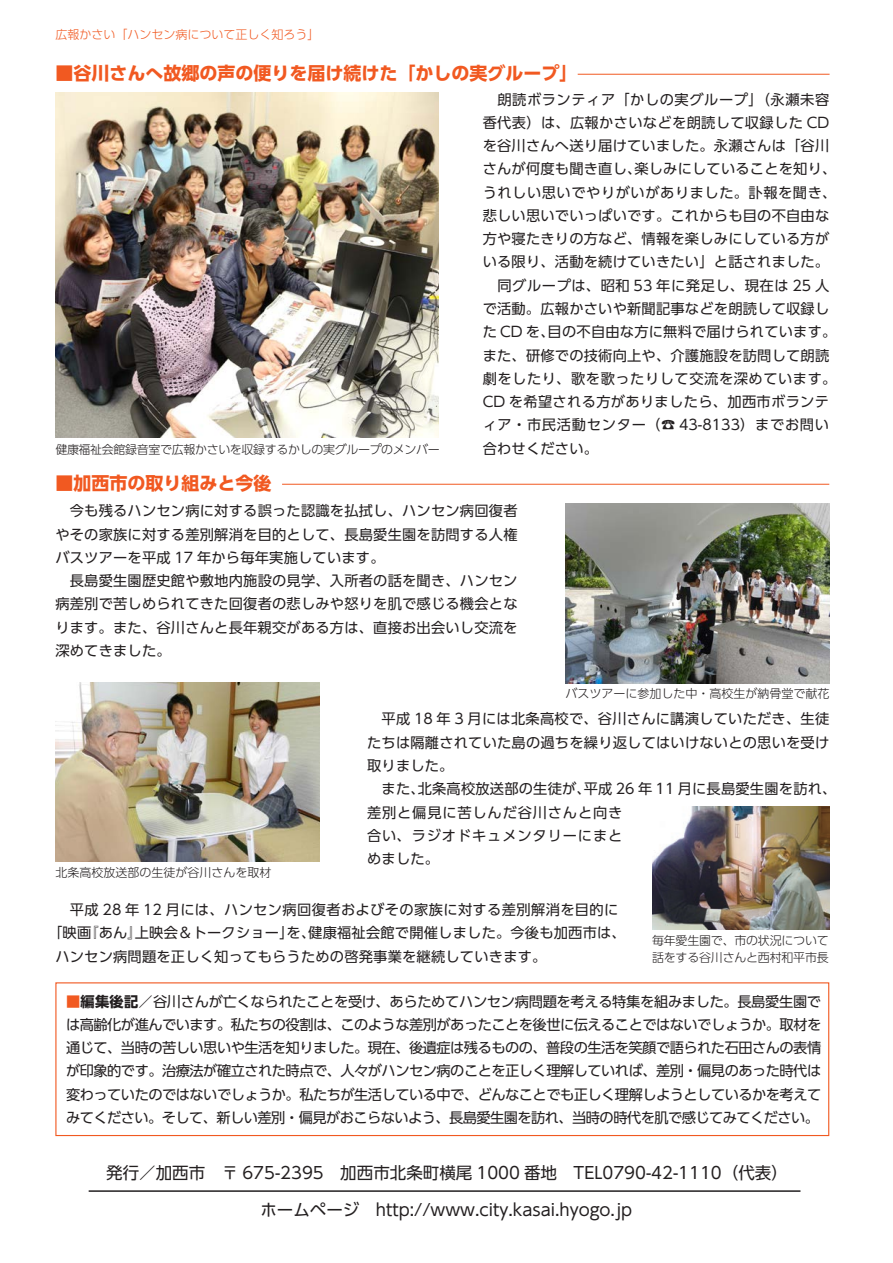
<style>
.page{position:relative;width:893px;height:1263px;background:#fff}
.page>*{position:absolute;margin:0;border:0;box-sizing:border-box;transform-origin:0 0}
.本文_新_10pt{font:700 18px "UD Shin Go Pro";color:#f15921}
.本文_新_10pt-2{font:16.5px "UD Shin Go Pro";color:#231f20}
.本文_新_10pt-3{font:14.25px/23.2px "UD Shin Go Pro";letter-spacing:.015em;color:#231f20;text-align:justify}
.本文_新_10pt-4{font:14.25px/23.2px "UD Shin Go Pro";letter-spacing:.055em;color:#231f20}
.t1{font:300 12px "UD Shin Go Pro";letter-spacing:-.02em;color:#231f20}
.t2{font:300 12px "UD Shin Go Pro";color:#231f20}
.本文_新_10pt-5{font:300 12px "UD Shin Go Pro";color:#f15921}
.s1{font-weight:700;color:#f15921}
.s2{font-weight:700}
</style>
<div class="page">
<hr style="left:89px;top:1190px;width:711px;height:2px;background:#231f20">
<hr style="left:282px;top:484px;width:547px;height:1px;background:#f15921">
<div style="left:55px;top:982px;width:774px;height:154px;border:1px solid #f15921"></div>
<hr style="left:578px;top:74px;width:252px;height:1px;background:#f15921">
<img style="left:55px;top:92px;width:384px;height:346px">
<img style="left:566px;top:504px;width:263px;height:179px">
<img style="left:55px;top:682px;width:264px;height:179px">
<img style="left:652px;top:807px;width:177px;height:123px">
<p class="本文_新_10pt-5" style="left:55px;top:24px;width:265px">広報かさい「ハンセン病について正しく知ろう」</p>
<p class="本文_新_10pt" style="left:55px;top:58px;width:524px">■谷川さんへ故郷の声の便りを届け続けた「かしの実グループ」</p>
<p class="本文_新_10pt-3" style="left:483px;top:87px;width:355px;text-align:left">　朗読ボランティア「かしの実グループ」（永瀬未容香代表）は、広報かさいなどを朗読して収録した CDを谷川さんへ送り届けていました。永瀬さんは「谷川さんが何度も聞き直し、楽しみにしていることを知り、うれしい思いでやりがいがありました。訃報を聞き、悲しい思いでいっぱいです。これからも目の不自由な方や寝たきりの方など、情報を楽しみにしている方がいる限り、活動を続けていきたい」と話されました。</p>
<p class="本文_新_10pt-3" style="left:483px;top:273px;width:355px;text-align:left">　同グループは、昭和 53 年に発足し、現在は 25 人で活動。広報かさいや新聞記事などを朗読して収録した CD を、目の不自由な方に無料で届けられています。また、研修での技術向上や、介護施設を訪問して朗読劇をしたり、歌を歌ったりして交流を深めています。<br>CD を希望される方がありましたら、加西市ボランティア・市民活動センター（☎ 43-8133）までお問い</p>
<p class="t1" style="left:55px;top:439px;width:386px">健康福祉会館録音室で広報かさいを収録するかしの実グループのメンバー</p>
<p class="本文_新_10pt-3" style="left:483px;top:436px;width:117px">合わせください。</p>
<p class="本文_新_10pt" style="left:55px;top:468px;width:218px">■加西市の取り組みと今後</p>
<p class="本文_新_10pt-3" style="left:55px;top:499px;width:464px">　今も残るハンセン病に対する誤った認識を払拭し、ハンセン病回復者やその家族に対する差別解消を目的として、長島愛生園を訪問する人権バスツアーを平成 17 年から毎年実施しています。</p>
<p class="本文_新_10pt-3" style="left:55px;top:569px;width:464px">　長島愛生園歴史館や敷地内施設の見学、入所者の話を聞き、ハンセン病差別で苦しめられてきた回復者の悲しみや怒りを肌で感じる機会となります。また、谷川さんと長年親交がある方は、直接お出会いし交流を深めてきました。</p>
<p class="t2" style="left:566px;top:684px;width:265px">バスツアーに参加した中・高校生が納骨堂で献花</p>
<p class="本文_新_10pt-3" style="left:367px;top:707px;width:464px">　平成 18 年 3 月には北条高校で、谷川さんに講演していただき、生徒たちは隔離されていた島の過ちを繰り返してはいけないとの思いを受け取りました。</p>
<p class="本文_新_10pt-4" style="left:367px;top:777px;width:471px">　また、北条高校放送部の生徒が、平成 26 年 11 月に長島愛生園を訪れ、差別と偏見に苦しんだ谷川さんと向き<br>合い、ラジオドキュメンタリーにまと<br>めました。</p>
<p class="t2" style="left:55px;top:862px;width:218px">北条高校放送部の生徒が谷川さんを取材</p>
<p class="本文_新_10pt-3" style="left:55px;top:898px;width:565px">　平成 28 年 12 月には、ハンセン病回復者およびその家族に対する差別解消を目的に</p>
<p class="本文_新_10pt-3" style="left:48px;top:921px;width:579px">「映画『あん』上映会＆トークショー」を、健康福祉会館で開催しました。今後も加西市は、</p>
<p class="本文_新_10pt-3" style="left:55px;top:944px;width:493px">ハンセン病問題を正しく知ってもらうための啓発事業を継続していきます。</p>
<p class="t1" style="left:652px;top:931px;width:178px">毎年愛生園で、市の状況について</p>
<p class="t1" style="left:652px;top:947px;width:178px">話をする谷川さんと西村和平市長</p>
<p class="本文_新_10pt-3" style="left:66px;top:989px;width:757px"><span class="s1">■</span><span class="s2">編集後記</span>／谷川さんが亡くなられたことを受け、あらためてハンセン病問題を考える特集を組みました。長島愛生園では高齢化が進んでいます。私たちの役割は、このような差別があったことを後世に伝えることではないでしょうか。取材を通じて、当時の苦しい思いや生活を知りました。現在、後遺症は残るものの、普段の生活を笑顔で語られた石田さんの表情が印象的です。治療法が確立された時点で、人々がハンセン病のことを正しく理解していれば、差別・偏見のあった時代は変わっていたのではないでしょうか。私たちが生活している中で、どんなことでも正しく理解しようとしているかを考えてみてください。そして、新しい差別・偏見がおこらないよう、長島愛生園を訪れ、当時の時代を肌で感じてみてください。</p>
<p class="本文_新_10pt-2" style="left:106px;top:1160px;width:683px">発行／加西市　〒 675-2395　加西市北条町横尾 1000 番地　TEL0790-42-1110（代表）</p>
<p class="本文_新_10pt-2" style="left:260px;top:1197px;width:373px">ホームページ　http://www.city.kasai.hyogo.jp</p>
</div>
